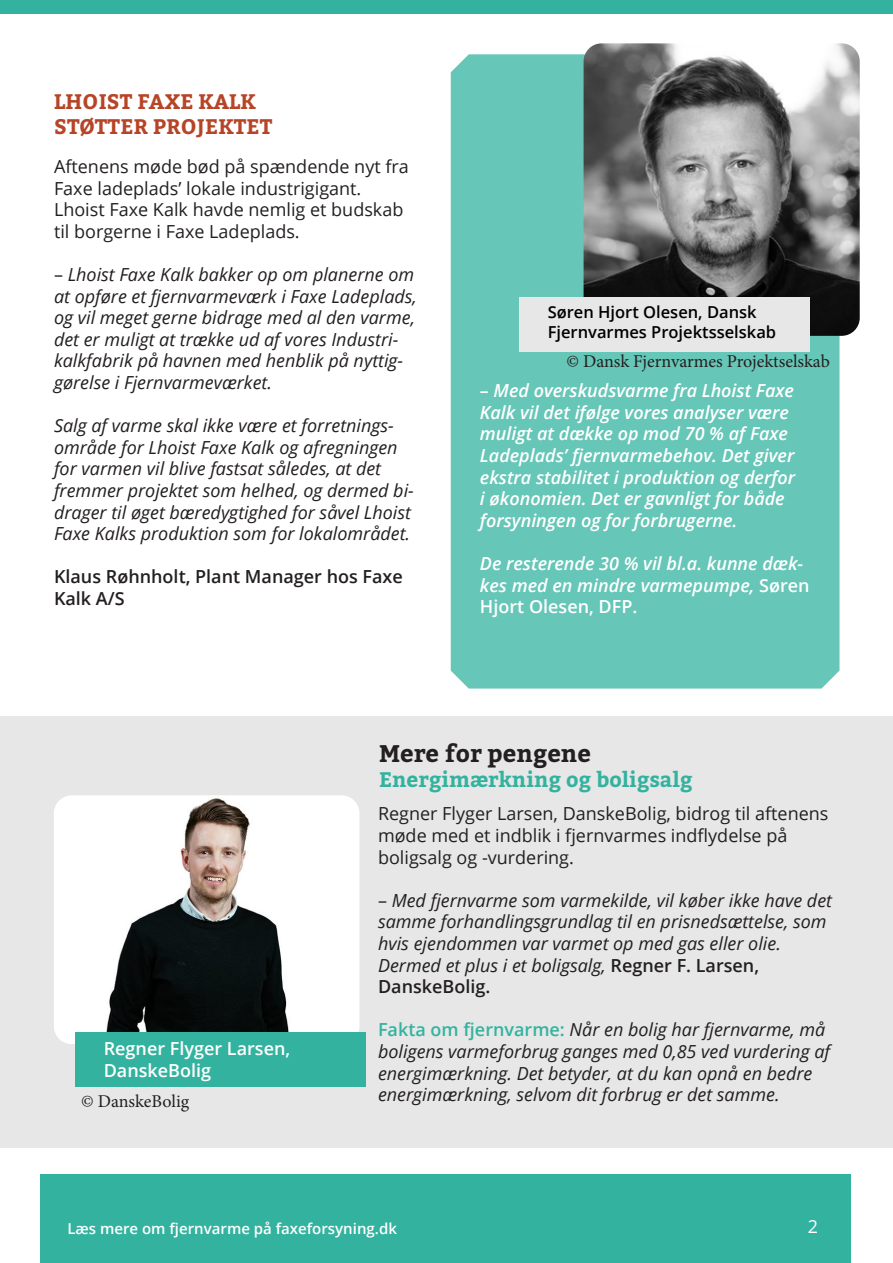
<style>
.page{position:relative;width:893px;height:1263px;background:#fff}
.page>*{position:absolute;margin:0;border:0;box-sizing:border-box;transform-origin:0 0}
.t1{font:700 24px "Bitter";color:#231f20}
.t2{font:700 21px/25.2px "Bitter";letter-spacing:.01em;color:#b74426}
.t3{font:700 21px "Bitter";color:#33b39f}
.t4{font:italic 18px/21.6px "Open Sans";color:#231f20}
.t5{font:italic 600 18px/21.6px "Open Sans";color:#fff}
.t6{font:18px/21.6px "Open Sans";color:#231f20}
.t7{font:600 18px/21.6px "Open Sans";color:#231f20}
.t8{font:18px "Minion Pro";letter-spacing:-.005em;color:#231f20}
.t9{font:600 18px/21.6px "Open Sans";color:#fff}
.t10{font:18px "Open Sans";color:#fff}
.t11{font:600 16.5px/19.8px "Open Sans";color:#000}
.t12{font:600 15px "Open Sans";color:#fff}
.s1{font-style:normal}
.s2{font-weight:400;font-style:italic}
.s3{font-weight:600;font-style:normal;color:#33b39f}
</style>
<div class="page">
<hr style="left:892px;top:976px;width:1px;height:287px;background:#e6e7e6">
<div style="left:0;top:0;width:893px;height:14px;background:#33b39f"></div>
<div style="left:0;top:716px;width:893px;height:432px;background:#e6e7e6"></div>
<img style="left:54px;top:795px;width:305px;height:249px">
<div style="left:75px;top:1032px;width:291px;height:54px;background:#33b39f"></div>
<div style="left:451px;top:54px;width:388px;height:634px;background:#66c6b7"></div>
<img style="left:584px;top:43px;width:276px;height:293px">
<div style="left:40px;top:1175px;width:810px;height:88px;background:#33b39f"></div>
<div style="left:519px;top:297px;width:291px;height:54px;background:#e6e7e6"></div>
<p class="t2" style="left:54px;top:90px;width:220px">LHOIST FAXE KALK<br>STØTTER PROJEKTET</p>
<p class="t6" style="left:54px;top:155px;width:356px">Aftenens møde bød på spændende nyt fra Faxe ladeplads’ lokale industrigigant.<br>Lhoist Faxe Kalk havde nemlig et budskab til borgerne i Faxe Ladeplads.</p>
<p class="t4" style="left:54px;top:263px;width:364px"><span class="s1">–</span> Lhoist Faxe Kalk bakker op om planerne om at opføre et fjernvarmeværk i Faxe Ladeplads, og vil meget gerne bidrage med al den varme, det er muligt at trække ud af vores Industri&shy;kalkfabrik på havnen med henblik på nyttig&shy;gørelse i Fjernvarmeværket.</p>
<p class="t4" style="left:54px;top:414px;width:361px">Salg af varme skal ikke være et forretnings&shy;område for Lhoist Faxe Kalk og afregningen for varmen vil blive fastsat således, at det fremmer projektet som helhed, og dermed bi&shy;drager til øget bæredygtighed for såvel Lhoist Faxe Kalks produktion som for lokalområdet.</p>
<p class="t7" style="left:54px;top:566px;width:350px">Klaus Røhnholt, Plant Manager hos Faxe<br>Kalk A/S</p>
<p class="t11" style="left:548px;top:302px;width:230px">Søren Hjort Olesen, Dansk<br>Fjernvarmes Projektsselskab</p>
<p class="t8" style="left:566px;top:349px;width:265px">© Dansk Fjernvarmes Projektselskab</p>
<p class="t5" style="left:480px;top:379px;width:317px"><span class="s1">–</span> Med overskudsvarme fra Lhoist Faxe Kalk vil det ifølge vores analyser være muligt at dække op mod 70 % af Faxe Ladeplads’ fjernvarmebehov. Det giver ekstra stabilitet i produktion og derfor i økonomien. Det er gavnligt for både forsyningen og for forbrugerne.</p>
<p class="t5" style="left:480px;top:552px;width:331px">De resterende 30 % vil bl.a. kunne dæk&shy;kes med en mindre varmepumpe, <span class="s1">Søren<br>Hjort Olesen, DFP.</span></p>
<p class="t9" style="left:104px;top:1038px;width:188px">Regner Flyger Larsen,<br>DanskeBolig</p>
<p class="t8" style="left:81px;top:1089px;width:110px">© DanskeBolig</p>
<p class="t1" style="left:379px;top:737px;width:213px">Mere for pengene</p>
<p class="t3" style="left:379px;top:766px;width:315px">Energimærkning og boligsalg</p>
<p class="t6" style="left:378px;top:802px;width:452px">Regner Flyger Larsen, DanskeBolig, bidrog til aftenens møde med et indblik i fjernvarmes indflydelse på boligsalg og -vurdering.</p>
<p class="t4" style="left:378px;top:889px;width:455px"><span class="s1">–</span> Med fjernvarme som varmekilde, vil køber ikke have det samme forhandlingsgrundlag til en prisnedsættelse, som hvis ejendommen var varmet op med gas eller olie.</p>
<p class="t7" style="left:378px;top:954px;width:383px"><span class="s2">Dermed et plus i et boligsalg,</span> Regner F. Larsen,<br>DanskeBolig.</p>
<p class="t4" style="left:378px;top:1018px;width:454px"><span class="s3">Fakta om fjernvarme:</span> Når en bolig har fjernvarme, må boligens varmeforbrug ganges med 0,85 ved vurdering af energimærkning. Det betyder, at du kan opnå en bedre energimærkning, selvom dit forbrug er det samme.</p>
<p class="t12" style="left:68px;top:1218px;width:331px">Læs mere om fjernvarme på faxeforsyning.dk</p>
<p class="t10" style="left:808px;top:1214px;width:12px">2</p>
</div>
